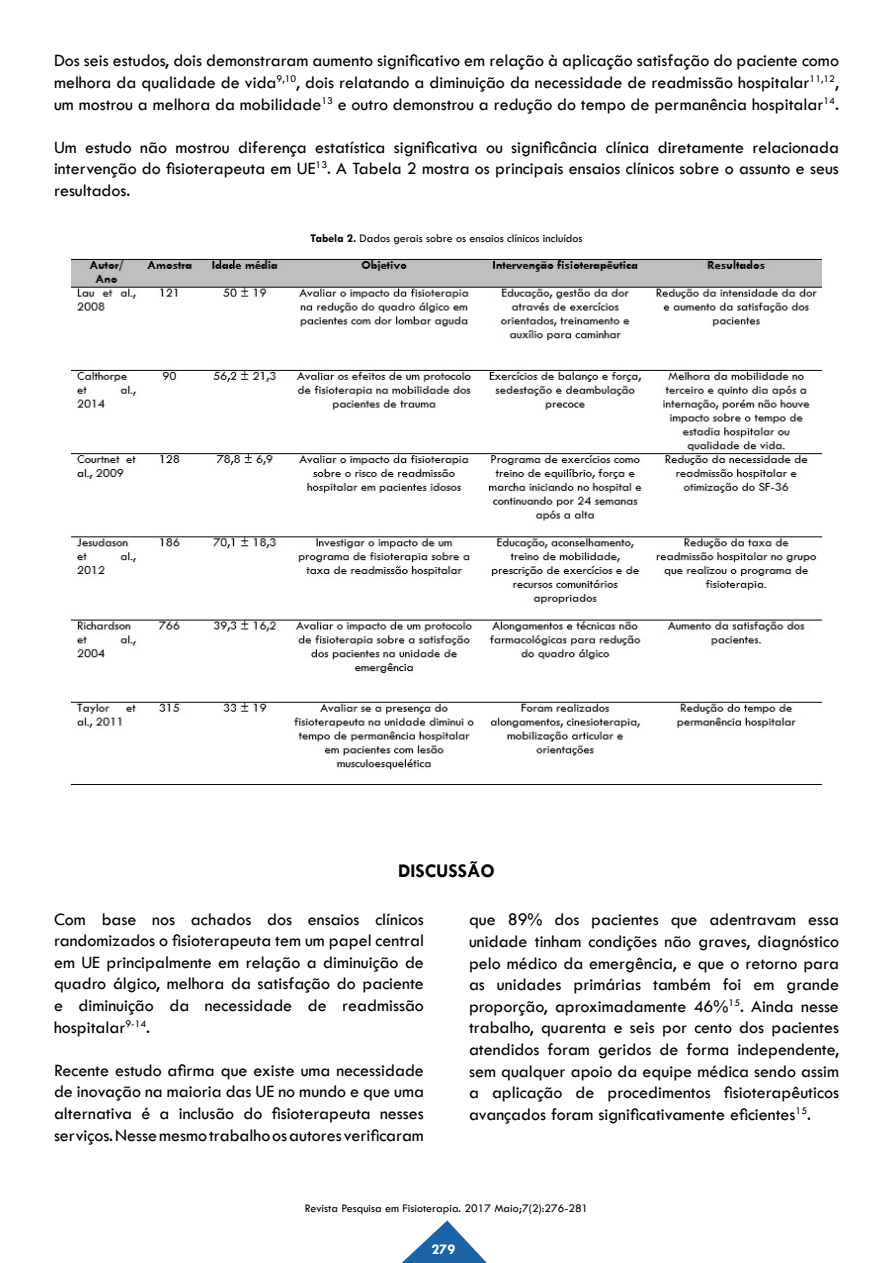
<style>
.page{position:relative;width:893px;height:1263px;background:#fff}
.page>*{position:absolute;margin:0;border:0;box-sizing:border-box;transform-origin:0 0}
.t1{font:700 19.5px "Tw Cen";color:#000}
.t2{font:18px/21.6px "Tw Cen";color:#000;text-align:justify}
.t3{font:700 15px "Tw Cen";color:#fff}
.t4{font:12px "Tw Cen";color:#000}
.s1{font-weight:700}
</style>
<div class="page">
<svg style="left:402px;top:1220px;width:85px;height:43px"></svg>
<img style="left:70px;top:258px;width:753px;height:527px">
<p class="t2" style="left:54px;top:50px;width:786px">Dos seis estudos, dois demonstraram aumento significativo em relação à aplicação satisfação do paciente como melhora da qualidade de vida<sup>9,10</sup>, dois relatando a diminuição da necessidade de readmissão hospitalar<sup>11,12</sup>, um mostrou a melhora da mobilidade<sup>13</sup> e outro demonstrou a redução do tempo de permanência hospitalar<sup>14</sup>.</p>
<p class="t2" style="left:54px;top:136px;width:786px">Um estudo não mostrou diferença estatística significativa ou significância clínica diretamente relacionada intervenção do fisioterapeuta em UE<sup>13</sup>. A Tabela 2 mostra os principais ensaios clínicos sobre o assunto e seus resultados.</p>
<p class="t4" style="left:310px;top:231px;width:274px"><span class="s1">Tabela 2.</span> Dados gerais sobre os ensaios clínicos incluídos</p>
<p class="t1" style="left:398px;top:859px;width:98px">DISCUSSÃO</p>
<p class="t2" style="left:54px;top:908px;width:371px">Com base nos achados dos ensaios clínicos randomizados o fisioterapeuta tem um papel central em UE principalmente em relação a diminuição de quadro álgico, melhora da satisfação do paciente e diminuição da necessidade de readmissão hospitalar<sup>9-14</sup>.</p>
<p class="t2" style="left:54px;top:1059px;width:371px">Recente estudo afirma que existe uma necessidade de inovação na maioria das UE no mundo e que uma alternativa é a inclusão do fisioterapeuta nesses serviços. Nesse mesmo trabalho os autores verificaram</p>
<p class="t2" style="left:469px;top:909px;width:371px">que 89% dos pacientes que adentravam essa unidade tinham condições não graves, diagnóstico pelo médico da emergência, e que o retorno para as unidades primárias também foi em grande proporção, aproximadamente 46%<sup>15</sup>. Ainda nesse trabalho, quarenta e seis por cento dos pacientes atendidos foram geridos de forma independente, sem qualquer apoio da equipe médica sendo assim a aplicação de procedimentos fisioterapêuticos avançados foram significativamente eficientes<sup>15</sup>.</p>
<p class="t4" style="left:305px;top:1201px;width:285px">Revista Pesquisa em Fisioterapia. 2017 Maio;7(2):276-281</p>
<p class="t3" style="left:432px;top:1240px;width:25px">279</p>
</div>
